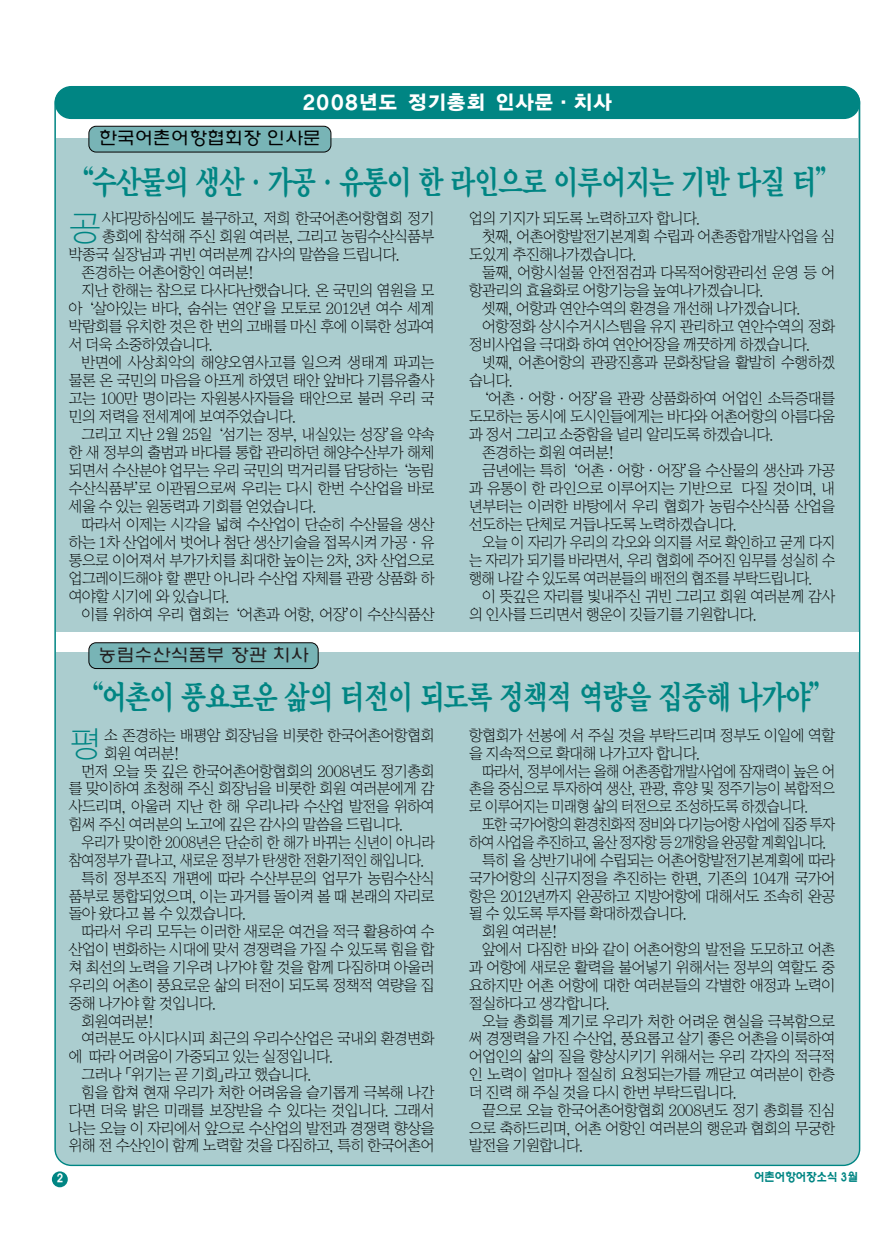
<style>
.page{position:relative;width:893px;height:1233px;background:#fff}
.page>*{position:absolute;margin:0;border:0;box-sizing:border-box;transform-origin:0 0}
.t1{font:34.95px "YGO11";color:#008583;scale:.95 1}
.t2{font:34.8px "YGO11";color:#008583;scale:.95 1}
.t3{font:33px "Y Mj O15";letter-spacing:-.095em;color:#008583;scale:.8 1}
.t4{font:19.5px "YGO16";color:#fff}
.t5{font:300 18px "HY Wul Nun";color:#000}
.t6{font:300 18px "HY Wul Nun";color:#231f20}
.t7{font:15px/17.9px "Y Sin";letter-spacing:-.065em;color:#000;scale:.95 1}
.t8{font:15px/17.9px "Y Sin";letter-spacing:-.065em;color:#000;text-align:justify;scale:.9 1}
.t9{font:15px "Y Sin";letter-spacing:-.065em;color:#000;scale:.91 1}
.t10{font:15px "Y Sin";letter-spacing:-.09em;color:#000;scale:.9 1}
.t11{font:700 12px "HY Wul Nun";letter-spacing:-.035em;color:#008583;scale:.9 1}
.t12{font:700 12px "HY Wul Nun";color:#fff;scale:.9 1}
</style>
<div class="page">
<div style="left:56px;top:87px;width:802px;height:1078px;background:#abcdcf;border-radius:16px"></div>
<div style="left:52px;top:1171px;width:16px;height:16px;background:#008583;border-radius:50%"></div>
<div style="left:56px;top:632px;width:802px;height:20px;background:#fff"></div>
<div style="left:56px;top:111px;width:802px;height:27px;background:#fff"></div>
<div style="left:89px;top:643px;width:229px;height:25px;background:#78b4b6;border-radius:7px"></div>
<div style="left:89px;top:643px;width:229px;height:26px;border:1px solid #000;border-radius:7px"></div>
<div style="left:89px;top:126px;width:242px;height:26px;background:#78b4b6;border-radius:7px"></div>
<div style="left:89px;top:126px;width:242px;height:26px;border:1px solid #000;border-radius:7px"></div>
<div style="left:55px;top:87px;width:805px;height:32px;background:#008583;border-radius:16px"></div>
<h3 class="t4" style="left:302px;top:93px;width:311px">2008년도 정기총회 인사문∙치사</h3>
<p class="t5" style="left:99px;top:131px;width:223px">한국어촌어항협회장 인사문</p>
<h3 class="t3" style="left:68px;top:168px;width:969px">“수산물의 생산∙가공∙유통이 한 라인으로 이루어지는 기반 다질 터”</h3>
<h1 class="t1" style="left:68px;top:211px;width:36px">공</h1>
<p class="t7" style="left:102px;top:211px;width:352px">사다망하심에도 불구하고, 저희 한국어촌어항협회 정기</p>
<p class="t7" style="left:102px;top:229px;width:352px">총회에 참석해 주신 회원 여러분, 그리고 농림수산식품부</p>
<p class="t7" style="left:68px;top:247px;width:351px">박종국 실장님과 귀빈 여러분께 감사의 말씀을 드립니다.</p>
<p class="t7" style="left:81px;top:265px;width:183px">존경하는 어촌어항인 여러분!</p>
<p class="t7" style="left:81px;top:283px;width:374px">지난 한해는 참으로 다사다난했습니다. 온 국민의 염원을 모</p>
<p class="t7" style="left:68px;top:301px;width:387px">아‘살아있는 바다, 숨쉬는 연안’을 모토로 2012년 여수 세계</p>
<p class="t7" style="left:68px;top:319px;width:387px">박람회를 유치한 것은 한 번의 고배를 마신 후에 이룩한 성과여</p>
<p class="t7" style="left:68px;top:337px;width:154px">서 더욱 소중하였습니다.</p>
<p class="t7" style="left:81px;top:355px;width:374px">반면에 사상최악의 해양오염사고를 일으켜 생태계 파괴는</p>
<p class="t7" style="left:68px;top:373px;width:387px">물론 온 국민의 마음을 아프게 하였던 태안 앞바다 기름유출사</p>
<p class="t7" style="left:68px;top:391px;width:387px">고는 100만 명이라는 자원봉사자들을 태안으로 불러 우리 국</p>
<p class="t7" style="left:68px;top:409px;width:242px">민의 저력을 전세계에 보여주었습니다.</p>
<p class="t7" style="left:81px;top:427px;width:374px">그리고 지난 2월 25일‘섬기는 정부, 내실있는 성장’을 약속</p>
<p class="t7" style="left:68px;top:445px;width:387px">한 새 정부의 출범과 바다를 통합 관리하던 해양수산부가 해체</p>
<p class="t7" style="left:68px;top:463px;width:387px">되면서 수산분야 업무는 우리 국민의 먹거리를 담당하는‘농림</p>
<p class="t7" style="left:68px;top:481px;width:387px">수산식품부’로 이관됨으로써 우리는 다시 한번 수산업을 바로</p>
<p class="t7" style="left:68px;top:499px;width:263px">세울 수 있는 원동력과 기회를 얻었습니다.</p>
<p class="t7" style="left:81px;top:517px;width:374px">따라서 이제는 시각을 넓혀 수산업이 단순히 수산물을 생산</p>
<p class="t7" style="left:68px;top:535px;width:387px">하는 1차 산업에서 벗어나 첨단 생산기술을 접목시켜 가공∙유</p>
<p class="t7" style="left:68px;top:553px;width:387px">통으로 이어져서 부가가치를 최대한 높이는 2차, 3차 산업으로</p>
<p class="t7" style="left:68px;top:571px;width:387px">업그레이드해야 할 뿐만 아니라 수산업 자체를 관광 상품화 하</p>
<p class="t7" style="left:68px;top:589px;width:172px">여야할 시기에 와 있습니다.</p>
<p class="t7" style="left:81px;top:607px;width:374px">이를 위하여 우리 협회는‘어촌과 어항, 어장’이 수산식품산</p>
<p class="t6" style="left:98px;top:647px;width:211px">농림수산식품부 장관 치사</p>
<p class="t7" style="left:469px;top:211px;width:246px">업의 기지가 되도록 노력하고자 합니다.</p>
<p class="t7" style="left:481px;top:229px;width:374px">첫째, 어촌어항발전기본계획 수립과 어촌종합개발사업을 심</p>
<p class="t7" style="left:469px;top:247px;width:179px">도있게 추진해나가겠습니다.</p>
<p class="t7" style="left:481px;top:265px;width:374px">둘째, 어항시설물 안전점검과 다목적어항관리선 운영 등 어</p>
<p class="t7" style="left:469px;top:283px;width:312px">항관리의 효율화로 어항기능을 높여나가겠습니다.</p>
<p class="t7" style="left:481px;top:301px;width:338px">셋째, 어항과 연안수역의 환경을 개선해 나가겠습니다.</p>
<p class="t7" style="left:481px;top:319px;width:374px">어항정화 상시수거시스템을 유지 관리하고 연안수역의 정화</p>
<p class="t7" style="left:469px;top:337px;width:362px">정비사업을 극대화 하여 연안어장을 깨끗하게 하겠습니다.</p>
<p class="t7" style="left:481px;top:355px;width:374px">넷째, 어촌어항의 관광진흥과 문화창달을 활발히 수행하겠</p>
<p class="t7" style="left:469px;top:373px;width:49px">습니다.</p>
<p class="t7" style="left:474px;top:391px;width:381px">‘어촌∙어항∙어장’을 관광 상품화하여 어업인 소득증대를</p>
<p class="t7" style="left:469px;top:409px;width:387px">도모하는 동시에 도시인들에게는 바다와 어촌어항의 아름다움</p>
<p class="t7" style="left:469px;top:427px;width:323px">과 정서 그리고 소중함을 널리 알리도록 하겠습니다.</p>
<p class="t7" style="left:481px;top:445px;width:141px">존경하는 회원 여러분!</p>
<p class="t7" style="left:481px;top:463px;width:374px">금년에는 특히‘어촌∙어항∙어장’을 수산물의 생산과 가공</p>
<p class="t7" style="left:469px;top:481px;width:387px">과 유통이 한 라인으로 이루어지는 기반으로 다질 것이며, 내</p>
<p class="t7" style="left:469px;top:499px;width:387px">년부터는 이러한 바탕에서 우리 협회가 농림수산식품 산업을</p>
<p class="t7" style="left:469px;top:517px;width:284px">선도하는 단체로 거듭나도록 노력하겠습니다.</p>
<p class="t9" style="left:481px;top:536px;width:390px">오늘 이 자리가 우리의 각오와 의지를 서로 확인하고 굳게 다지</p>
<p class="t9" style="left:469px;top:554px;width:404px">는 자리가 되기를 바라면서, 우리 협회에 주어진 임무를 성실히 수</p>
<p class="t9" style="left:469px;top:572px;width:380px">행해 나갈 수 있도록 여러분들의 배전의 협조를 부탁드립니다.</p>
<p class="t7" style="left:481px;top:589px;width:374px">이 뜻깊은 자리를 빛내주신 귀빈 그리고 회원 여러분께 감사</p>
<p class="t7" style="left:469px;top:607px;width:305px">의 인사를 드리면서 행운이 깃들기를 기원합니다.</p>
<h3 class="t3" style="left:77px;top:682px;width:948px">“어촌이 풍요로운 삶의 터전이 되도록 정책적 역량을 집중해 나가야”</h3>
<h2 class="t2" style="left:68px;top:728px;width:36px">평</h2>
<p class="t7" style="left:104px;top:727px;width:350px">소 존경하는 배평암 회장님을 비롯한 한국어촌어항협회</p>
<p class="t7" style="left:469px;top:727px;width:387px">항협회가 선봉에 서 주실 것을 부탁드리며 정부도 이일에 역할 을 지속적으로 확대해 나가고자 합니다.</p>
<p class="t8" style="left:469px;top:763px;width:408px;text-indent:13px">따라서, 정부에서는 올해 어촌종합개발사업에 잠재력이 높은 어 촌을 중심으로 투자하여 생산, 관광, 휴양 및 정주기능이 복합적으 로 이루어지는 미래형 삶의 터전으로 조성하도록 하겠습니다.</p>
<p class="t10" style="left:481px;top:818px;width:394px">또한 국가어항의 환경친화적 정비와 다기능어항 사업에 집중 투자</p>
<p class="t10" style="left:469px;top:836px;width:400px">하여 사업을 추진하고, 울산 정자항 등 2개항을 완공할 계획입니다.</p>
<p class="t7" style="left:481px;top:852px;width:374px">특히 올 상반기내에 수립되는 어촌어항발전기본계획에 따라</p>
<p class="t7" style="left:469px;top:870px;width:387px">국가어항의 신규지정을 추진하는 한편, 기존의 104개 국가어</p>
<p class="t7" style="left:469px;top:888px;width:387px">항은 2012년까지 완공하고 지방어항에 대해서도 조속히 완공</p>
<p class="t7" style="left:469px;top:906px;width:232px">될 수 있도록 투자를 확대하겠습니다.</p>
<p class="t7" style="left:481px;top:924px;width:82px">회원 여러분!</p>
<p class="t7" style="left:481px;top:942px;width:374px">앞에서 다짐한 바와 같이 어촌어항의 발전을 도모하고 어촌</p>
<p class="t7" style="left:469px;top:959px;width:387px">과 어항에 새로운 활력을 불어넣기 위해서는 정부의 역할도 중</p>
<p class="t7" style="left:469px;top:977px;width:387px">요하지만 어촌 어항에 대한 여러분들의 각별한 애정과 노력이</p>
<p class="t7" style="left:469px;top:995px;width:151px">절실하다고 생각합니다.</p>
<p class="t7" style="left:481px;top:1013px;width:374px">오늘 총회를 계기로 우리가 처한 어려운 현실을 극복함으로</p>
<p class="t7" style="left:469px;top:1031px;width:387px">써 경쟁력을 가진 수산업, 풍요롭고 살기 좋은 어촌을 이룩하여</p>
<p class="t7" style="left:469px;top:1049px;width:387px">어업인의 삶의 질을 향상시키기 위해서는 우리 각자의 적극적</p>
<p class="t7" style="left:469px;top:1067px;width:387px">인 노력이 얼마나 절실히 요청되는가를 깨닫고 여러분이 한층</p>
<p class="t7" style="left:469px;top:1084px;width:284px">더 진력 해 주실 것을 다시 한번 부탁드립니다.</p>
<p class="t7" style="left:481px;top:1102px;width:374px">끝으로 오늘 한국어촌어항협회 2008년도 정기 총회를 진심</p>
<p class="t7" style="left:469px;top:1120px;width:387px">으로 축하드리며, 어촌 어항인 여러분의 행운과 협회의 무궁한</p>
<p class="t7" style="left:469px;top:1138px;width:123px">발전을 기원합니다.</p>
<p class="t7" style="left:104px;top:745px;width:82px">회원 여러분!</p>
<p class="t7" style="left:81px;top:763px;width:374px">먼저 오늘 뜻 깊은 한국어촌어항협회의 2008년도 정기총회</p>
<p class="t7" style="left:68px;top:781px;width:387px">를 맞이하여 초청해 주신 회장님을 비롯한 회원 여러분에게 감</p>
<p class="t7" style="left:68px;top:799px;width:387px">사드리며, 아울러 지난 한 해 우리나라 수산업 발전을 위하여</p>
<p class="t7" style="left:68px;top:817px;width:355px">힘써 주신 여러분의 노고에 깊은 감사의 말씀을 드립니다.</p>
<p class="t8" style="left:81px;top:834px;width:394px">우리가 맞이한 2008년은 단순히 한 해가 바뀌는 신년이 아니라</p>
<p class="t8" style="left:68px;top:852px;width:398px">참여정부가 끝나고, 새로운 정부가 탄생한 전환기적인 해입니다.</p>
<p class="t7" style="left:81px;top:870px;width:374px">특히 정부조직 개편에 따라 수산부문의 업무가 농림수산식</p>
<p class="t7" style="left:68px;top:888px;width:387px">품부로 통합되었으며, 이는 과거를 돌이켜 볼 때 본래의 자리로</p>
<p class="t7" style="left:68px;top:906px;width:190px">돌아 왔다고 볼 수 있겠습니다.</p>
<p class="t7" style="left:81px;top:924px;width:374px">따라서 우리 모두는 이러한 새로운 여건을 적극 활용하여 수</p>
<p class="t7" style="left:68px;top:942px;width:387px">산업이 변화하는 시대에 맞서 경쟁력을 가질 수 있도록 힘을 합</p>
<p class="t7" style="left:68px;top:959px;width:387px">쳐 최선의 노력을 기우려 나가야 할 것을 함께 다짐하며 아울러</p>
<p class="t7" style="left:68px;top:977px;width:387px">우리의 어촌이 풍요로운 삶의 터전이 되도록 정책적 역량을 집</p>
<p class="t7" style="left:68px;top:995px;width:158px">중해 나가야 할 것입니다.</p>
<p class="t7" style="left:81px;top:1013px;width:78px">회원여러분!</p>
<p class="t7" style="left:81px;top:1031px;width:374px">여러분도 아시다시피 최근의 우리수산업은 국내외 환경변화</p>
<p class="t7" style="left:68px;top:1049px;width:281px">에 따라 어려움이 가중되고 있는 실정입니다.</p>
<p class="t7" style="left:81px;top:1067px;width:245px">그러나「위기는 곧 기회」라고 했습니다.</p>
<p class="t7" style="left:81px;top:1084px;width:374px">힘을 합쳐 현재 우리가 처한 어려움을 슬기롭게 극복해 나간</p>
<p class="t7" style="left:68px;top:1102px;width:387px">다면 더욱 밝은 미래를 보장받을 수 있다는 것입니다. 그래서</p>
<p class="t7" style="left:68px;top:1120px;width:387px">나는 오늘 이 자리에서 앞으로 수산업의 발전과 경쟁력 향상을</p>
<p class="t7" style="left:68px;top:1138px;width:387px">위해 전 수산인이 함께 노력할 것을 다짐하고, 특히 한국어촌어</p>
<p class="t12" style="left:56px;top:1173px;width:9px">2</p>
<p class="t11" style="left:753px;top:1172px;width:117px">어촌어항어장소식 3월</p>
</div>
